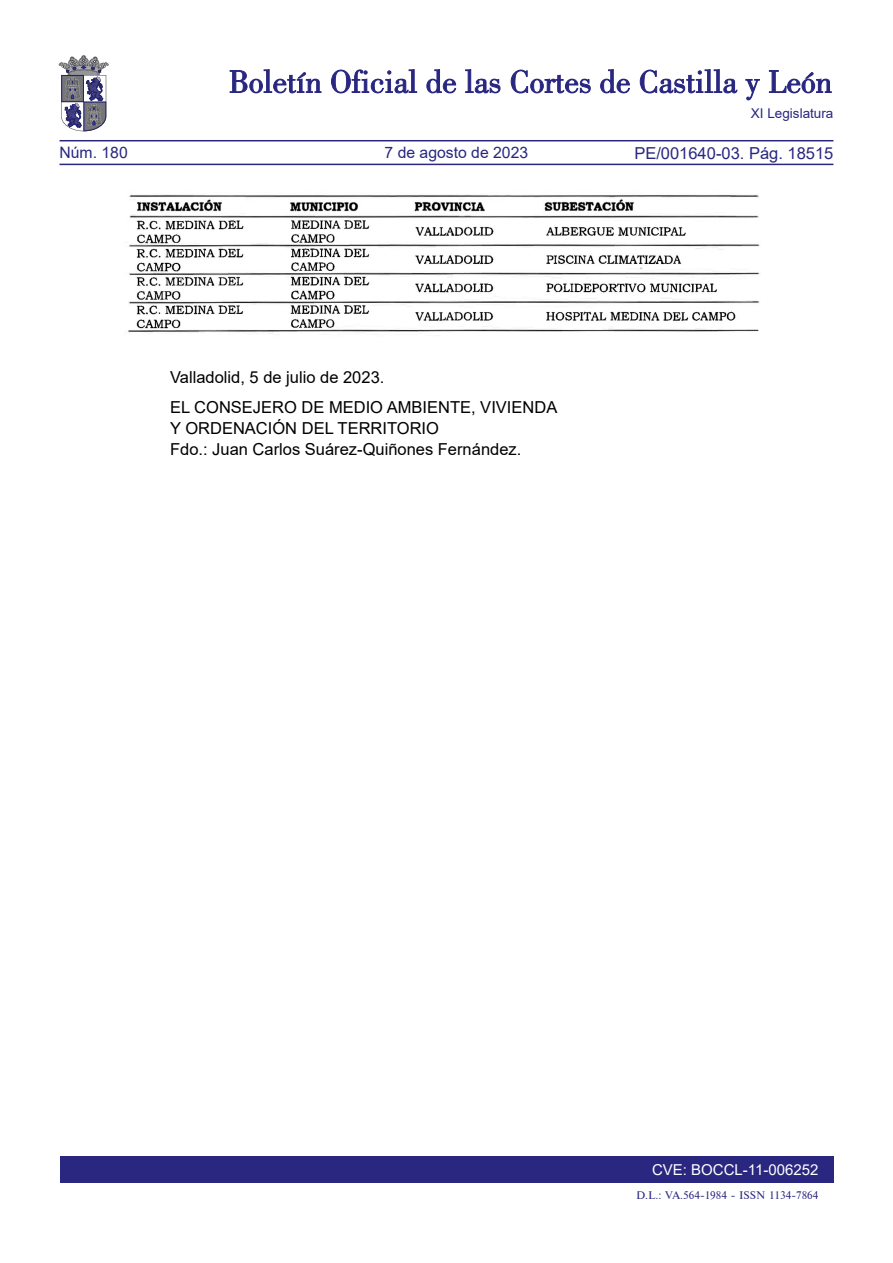
<style>
.page{position:relative;width:893px;height:1263px;background:#fff}
.page>*{position:absolute;margin:0;border:0;box-sizing:border-box;transform-origin:0 0}
.firma{font:16.5px/21px "Arial";color:#000}
.Fecha{font:16.5px "Arial";color:#000}
.t1{font:16.5px "Arial";color:#292780}
.t2{font:15.75px "Arial";color:#292780}
.t3{font:15px "Arial";color:#fff}
.t4{font:13.5px "Arial";color:#292780}
.t5{font:10.5px "Times";color:#292780}
</style>
<div class="page">
<div style="left:60px;top:1157px;width:773px;height:26px;background:#292780"></div>
<hr style="left:60px;top:164px;width:773px;height:1px;background:#292780">
<hr style="left:60px;top:140px;width:773px;height:1px;background:#292780">
<svg style="left:230px;top:69px;width:91px;height:24px"></svg>
<svg style="left:331px;top:69px;width:86px;height:24px"></svg>
<svg style="left:426px;top:69px;width:30px;height:24px"></svg>
<svg style="left:465px;top:69px;width:35px;height:24px"></svg>
<svg style="left:511px;top:70px;width:80px;height:23px"></svg>
<svg style="left:600px;top:69px;width:30px;height:24px"></svg>
<svg style="left:640px;top:69px;width:97px;height:24px"></svg>
<svg style="left:745px;top:79px;width:15px;height:21px"></svg>
<svg style="left:769px;top:70px;width:62px;height:23px"></svg>
<svg style="left:59px;top:55px;width:49px;height:76px"></svg>
<img style="left:126px;top:220px;width:634px;height:114px">
<img style="left:129px;top:194px;width:630px;height:25px">
<p class="t4" style="left:751px;top:104px;width:84px">XI Legislatura</p>
<p class="t2" style="left:60px;top:142px;width:70px">Núm. 180</p>
<p class="t2" style="left:385px;top:142px;width:145px">7 de agosto de 2023</p>
<p class="t1" style="left:634px;top:141px;width:201px">PE/001640-03. Pág. 18515</p>
<p class="Fecha" style="left:170px;top:366px;width:216px">Valladolid, 5 de julio de 2023.</p>
<p class="firma" style="left:170px;top:396px;width:389px">EL CONSEJERO DE MEDIO AMBIENTE, VIVIENDA<br>Y ORDENACIÓN DEL TERRITORIO<br>Fdo.: Juan Carlos Suárez-Quiñones Fernández.</p>
<p class="t3" style="left:652px;top:1159px;width:168px">CVE: BOCCL-11-006252</p>
<p class="t5" style="left:636px;top:1189px;width:184px">D.L.: VA.564-1984 - ISSN 1134-7864</p>
</div>
